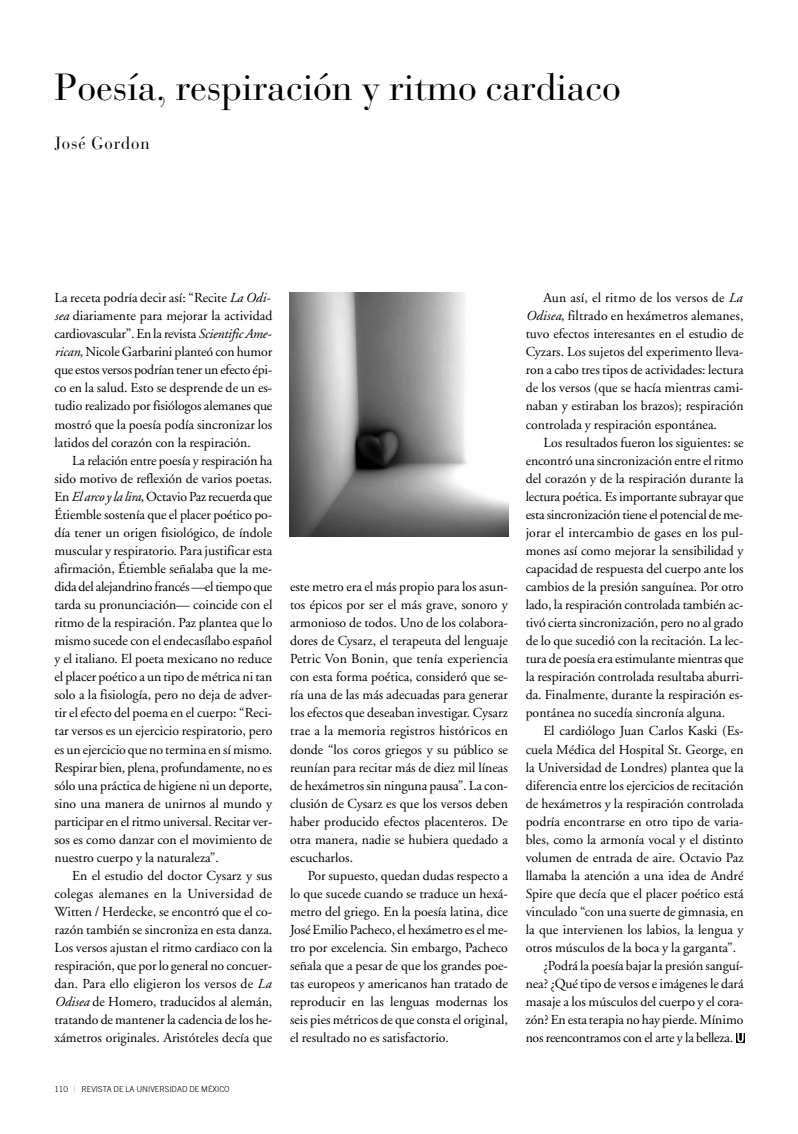
<style>
.page{position:relative;width:798px;height:1134px;background:#fff}
.page>*{position:absolute;margin:0;border:0;box-sizing:border-box;transform-origin:0 0}
.t1{font:37.5px "Bauer Bodoni";color:#000}
.t2{font:17.5px "Bauer Bodoni";letter-spacing:.055em;color:#000;scale:.95 1}
.t3{font:13.75px/18px "Adobe Garamond";color:#000;text-align:justify}
.t4{font:13.75px "Adobe Garamond";letter-spacing:-.02em;color:#000}
.t5{font:300 8.12px "Trade Gothic";color:#000}
.s1{font-style:italic}
.s2{font-weight:400;color:#b3b3b3}
</style>
<div class="page">
<img style="left:289px;top:292px;width:219px;height:245px">
<svg style="left:736px;top:1033px;width:8px;height:9px"></svg>
<svg style="left:737px;top:1033px;width:6px;height:9px"></svg>
<h1 class="t1" style="left:54px;top:73px;width:567px">Poesía, respiración y ritmo cardiaco</h1>
<p class="t2" style="left:54px;top:137px;width:102px">José Gordon</p>
<p class="t3" style="left:54px;top:290px;width:219px">La receta podría decir así: “Recite <span class="s1">La Odi&shy;sea</span> diariamente para mejorar la actividad cardiovascular”. En la revista <span class="s1">Scientific Ame&shy;rican</span>, Nicole Garbarini planteó con humor que estos versos podrían tener un efecto épi&shy;co en la salud. Esto se desprende de un es&shy;tudio realizado por fisiólogos alemanes que mostró que la poesía podía sincronizar los latidos del corazón con la respiración.</p>
<p class="t3" style="left:54px;top:452px;width:219px;text-indent:18px">La relación entre poesía y respiración ha sido motivo de reflexión de varios poetas.<br>En <span class="s1">El arco y la lira</span>, Octavio Paz recuerda que Étiemble sostenía que el placer poético po&shy;día tener un origen fisiológico, de índole muscular y respiratorio. Para justificar esta afirmación, Étiemble señalaba que la me&shy;dida del alejandrino francés —el tiempo que tarda su pronunciación— coincide con el ritmo de la respiración. Paz plantea que lo mismo sucede con el endecasílabo español y el italiano. El poeta mexicano no reduce el placer poético a un tipo de métrica ni tan solo a la fisiología, pero no deja de adver&shy;tir el efecto del poema en el cuerpo: “Reci&shy;tar versos es un ejercicio respiratorio, pero es un ejercicio que no termina en sí mismo.<br>Respirar bien, plena, profundamente, no es sólo una práctica de higiene ni un deporte, sino una manera de unirnos al mundo y participar en el ritmo universal. Recitar ver&shy;sos es como danzar con el movimiento de nuestro cuerpo y la naturaleza”.</p>
<p class="t3" style="left:54px;top:868px;width:219px;text-indent:18px">En el estudio del doctor Cysarz y sus colegas alemanes en la Universidad de Witten / Herdecke, se encontró que el co&shy;razón también se sincroniza en esta danza.<br>Los versos ajustan el ritmo cardiaco con la respiración, que por lo general no concuer&shy;dan. Para ello eligieron los versos de <span class="s1">La Odisea</span> de Homero, traducidos al alemán, tratando de mantener la cadencia de los he&shy;xámetros originales. Aristóteles decía que</p>
<p class="t5" style="left:54px;top:1086px;width:177px">110 <span class="s2">|</span> REVISTA DE LA UNIVERSIDAD DE MÉXICO</p>
<p class="t3" style="left:290px;top:579px;width:219px">este metro era el más propio para los asun&shy;tos épicos por ser el más grave, sonoro y armonioso de todos. Uno de los colabora&shy;dores de Cysarz, el terapeuta del lenguaje Petric Von Bonin, que tenía experiencia con esta forma poética, consideró que se&shy;ría una de las más adecuadas para generar los efectos que deseaban investigar. Cysarz trae a la memoria registros históricos en donde “los coros griegos y su público se reunían para recitar más de diez mil líneas de hexámetros sin ninguna pausa”. La con&shy;clusión de Cysarz es que los versos deben haber producido efectos placenteros. De otra manera, nadie se hubiera quedado a escucharlos.</p>
<p class="t3" style="left:290px;top:868px;width:219px;text-indent:18px">Por supuesto, quedan dudas respecto a lo que sucede cuando se traduce un hexá&shy;metro del griego. En la poesía latina, dice José Emilio Pacheco, el hexámetro es el me&shy;tro por excelencia. Sin embargo, Pacheco señala que a pesar de que los grandes poe&shy;tas europeos y americanos han tratado de reproducir en las lenguas modernas los seis pies métricos de que consta el original, el resultado no es satisfactorio.</p>
<p class="t3" style="left:525px;top:290px;width:219px;text-indent:18px">Aun así, el ritmo de los versos de <span class="s1">La Odisea</span>, filtrado en hexámetros alemanes, tuvo efectos interesantes en el estudio de Cyzars. Los sujetos del experimento lleva&shy;ron a cabo tres tipos de actividades: lectura de los versos (que se hacía mientras cami&shy;naban y estiraban los brazos); respiración controlada y respiración espontánea.</p>
<p class="t3" style="left:525px;top:434px;width:219px;text-indent:18px">Los resultados fueron los siguientes: se encontró una sincronización entre el ritmo del corazón y de la respiración durante la lectura poética. Es importante subrayar que esta sincronización tiene el potencial de me&shy;jorar el intercambio de gases en los pul&shy;mones así como mejorar la sensibilidad y capacidad de respuesta del cuerpo ante los cambios de la presión sanguínea. Por otro lado, la respiración controlada también ac&shy;tivó cierta sincronización, pero no al grado de lo que sucedió con la recitación. La lec&shy;tura de poesía era estimulante mientras que la respiración controlada resultaba aburri&shy;da. Finalmente, durante la respiración es&shy;pontánea no sucedía sincronía alguna.</p>
<p class="t3" style="left:543px;top:723px;width:201px">El cardiólogo Juan Carlos Kaski (Es-</p>
<p class="t3" style="left:525px;top:741px;width:219px">cuela Médica del Hospital St. George, en</p>
<p class="t3" style="left:525px;top:759px;width:219px">la Universidad de Londres) plantea que la</p>
<p class="t3" style="left:525px;top:777px;width:219px">diferencia entre los ejercicios de recitación</p>
<p class="t3" style="left:525px;top:795px;width:219px">de hexámetros y la respiración controlada</p>
<p class="t3" style="left:525px;top:814px;width:219px">podría encontrarse en otro tipo de varia-</p>
<p class="t3" style="left:525px;top:832px;width:219px">bles, como la armonía vocal y el distinto</p>
<p class="t3" style="left:525px;top:850px;width:219px">volumen de entrada de aire. Octavio Paz</p>
<p class="t3" style="left:525px;top:868px;width:219px">llamaba la atención a una idea de André</p>
<p class="t3" style="left:525px;top:886px;width:219px">Spire que decía que el placer poético está</p>
<p class="t3" style="left:525px;top:904px;width:219px">vinculado “con una suerte de gimnasia, en</p>
<p class="t3" style="left:525px;top:922px;width:219px">la que intervienen los labios, la lengua y</p>
<p class="t3" style="left:525px;top:940px;width:212px">otros músculos de la boca y la garganta”.</p>
<p class="t3" style="left:543px;top:958px;width:201px">¿Podrá la poesía bajar la presión sanguí-</p>
<p class="t3" style="left:525px;top:976px;width:219px">nea? ¿Qué tipo de versos e imágenes le dará</p>
<p class="t3" style="left:525px;top:994px;width:219px">masaje a los músculos del cuerpo y el cora-</p>
<p class="t3" style="left:525px;top:1012px;width:219px">zón? En esta terapia no hay pierde. Mínimo</p>
<p class="t4" style="left:525px;top:1033px;width:209px">nos reencontramos con el arte y la belleza.</p>
</div>
